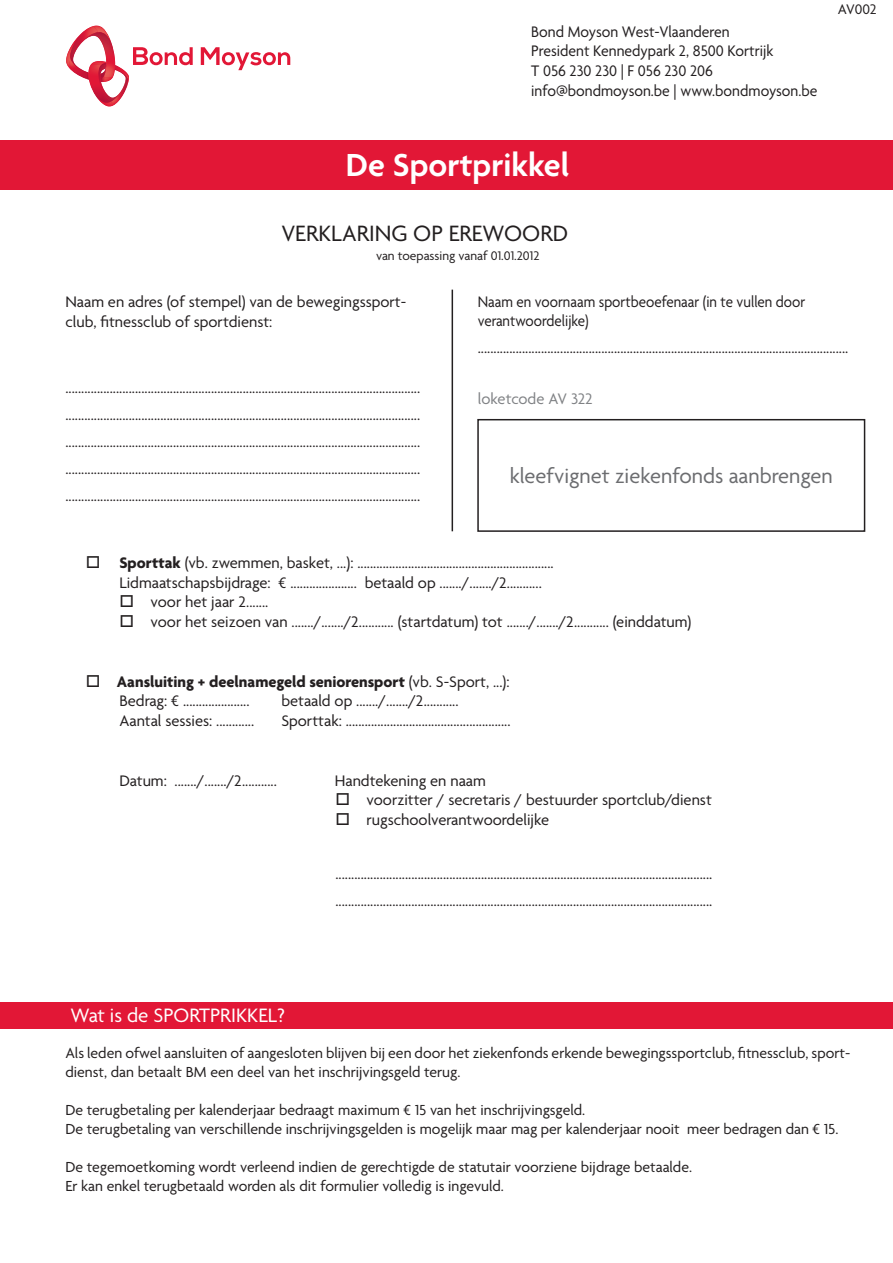
<style>
.page{position:relative;width:893px;height:1263px;background:#fff}
.page>*{position:absolute;margin:0;border:0;box-sizing:border-box;transform-origin:0 0}
.t1{font:600 34.5px "Agenda";color:#fff}
.t2{font:24px "Agenda";color:#231f20}
.t3{font:22.5px "Agenda";color:#6c6d70}
.t4{font:21px "Agenda";color:#fff}
.t5{font:16.5px/27px "Agenda";color:#231f20}
.t6{font:16.5px/19.8px "Agenda";color:#231f20;scale:.95 1}
.t7{font:16.5px/19.8px "Agenda";color:#231f20;scale:.91 1}
.t8{font:16.5px "Agenda";color:#808285}
.t9{font:15.75px/18.9px "Agenda";color:#231f20}
.t10{font:15px "Agenda";letter-spacing:-.015em;color:#231f20}
.t11{font:13.5px "Agenda";color:#231f20}
.s1{font-weight:700}
</style>
<div class="page">
<div style="left:0;top:1002px;width:893px;height:26px;background:#e21736"></div>
<div style="left:477px;top:419px;width:388px;height:113px;border:2px solid #231f20"></div>
<hr style="left:452px;top:290px;width:1px;height:241px;background:#231f20">
<div style="left:0;top:140px;width:893px;height:50px;background:#e21736"></div>
<svg style="left:201px;top:47px;width:89px;height:23px"></svg>
<svg style="left:66px;top:26px;width:127px;height:81px"></svg>
<img style="left:95px;top:67px;width:32px;height:35px">
<p class="t6" style="left:531px;top:23px;width:303px">Bond Moyson West-Vlaanderen<br>President Kennedypark 2, 8500 Kortrijk<br>T 056 230 230 | F 056 230 206 info@bondmoyson.be | www.bondmoyson.be</p>
<h1 class="t1" style="left:346px;top:147px;width:225px">De Sportprikkel</h1>
<h2 class="t2" style="left:281px;top:220px;width:288px">VERKLARING OP EREWOORD</h2>
<p class="t11" style="left:376px;top:249px;width:165px">van toepassing vanaf 01.01.2012</p>
<p class="t10" style="left:838px;top:1px;width:40px">AV002</p>
<p class="t5" style="left:65px;top:293px;width:342px;line-height:19.8px">Naam en adres (of stempel) van de bewegingssport&shy;club, fitnessclub of sportdienst:</p>
<p class="t5" style="left:65px;top:376px;width:356px;text-align:justify">................................................................................................................ ................................................................................................................ ................................................................................................................ ................................................................................................................ ................................................................................................................</p>
<p class="t7" style="left:478px;top:292px;width:361px">Naam en voornaam sportbeoefenaar (in te vullen door verantwoordelijke)</p>
<p class="t5" style="left:478px;top:336px;width:372px">.....................................................................................................................</p>
<p class="t8" style="left:478px;top:389px;width:116px">loketcode AV 322</p>
<h3 class="t3" style="left:510px;top:464px;width:324px">kleefvignet ziekenfonds aanbrengen</h3>
<p class="t5" style="left:119px;top:554px;width:436px;line-height:19.8px;text-indent:-34px">□ <span class="s1">Sporttak</span> (vb. zwemmen, basket, ...): ..............................................................<br>Lidmaatschapsbijdrage: € ..................... betaald op ......./......./2...........</p>
<p class="t5" style="left:119px;top:590px;width:151px">□ voor het jaar 2.......</p>
<p class="t5" style="left:119px;top:609px;width:574px">□ voor het seizoen van ......./......./2........... (startdatum) tot ......./......./2........... (einddatum)</p>
<p class="t5" style="left:119px;top:672px;width:392px;line-height:19.8px;text-indent:-34px">□ <span class="s1">Aansluiting + deelnamegeld seniorensport</span> (vb. S-Sport, ...):<br>Bedrag: € .....................</p>
<p class="t5" style="left:281px;top:689px;width:179px">betaald op ......./......./2...........</p>
<p class="t5" style="left:119px;top:708px;width:136px">Aantal sessies: ............</p>
<p class="t5" style="left:281px;top:708px;width:231px">Sporttak: ....................................................</p>
<p class="t5" style="left:119px;top:768px;width:159px">Datum: ......./......./2...........</p>
<p class="t5" style="left:335px;top:768px;width:153px">Handtekening en naam</p>
<p class="t5" style="left:335px;top:788px;width:378px">□ voorzitter / secretaris / bestuurder sportclub/dienst</p>
<p class="t5" style="left:335px;top:807px;width:215px">□ rugschoolverantwoordelijke</p>
<p class="t5" style="left:335px;top:861px;width:378px">....................................................................................................................... .......................................................................................................................</p>
<p class="t4" style="left:70px;top:1003px;width:216px">Wat is de SPORTPRIKKEL?</p>
<p class="t9" style="left:65px;top:1045px;width:786px">Als leden ofwel aansluiten of aangesloten blijven bij een door het ziekenfonds erkende bewegingssportclub, fitnessclub, sport&shy;dienst, dan betaalt BM een deel van het inschrijvingsgeld terug.</p>
<p class="t9" style="left:65px;top:1101px;width:774px">De terugbetaling per kalenderjaar bedraagt maximum € 15 van het inschrijvingsgeld.<br>De terugbetaling van verschillende inschrijvingsgelden is mogelijk maar mag per kalenderjaar nooit meer bedragen dan € 15.</p>
<p class="t9" style="left:65px;top:1158px;width:628px">De tegemoetkoming wordt verleend indien de gerechtigde de statutair voorziene bijdrage betaalde.<br>Er kan enkel terugbetaald worden als dit formulier volledig is ingevuld.</p>
</div>
